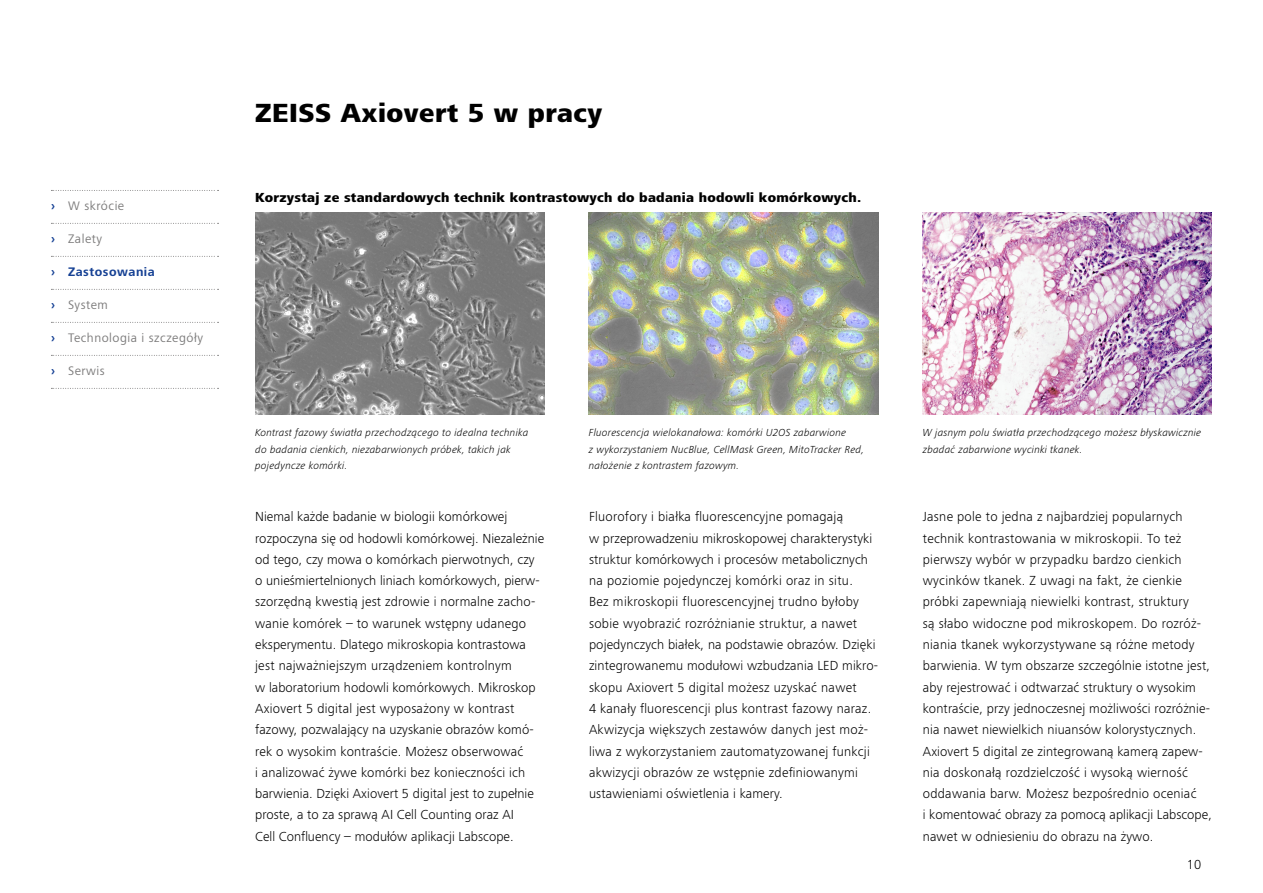
<style>
.page{position:relative;width:1263px;height:893px;background:#fff}
.page>*{position:absolute;margin:0;border:0;box-sizing:border-box;transform-origin:0 0}
.Headline_bold{font:800 27px "ZEISS Frutiger Next W1 G";letter-spacing:.02em;color:#000}
.Copy_Light{font:300 13.5px/21.3px "ZEISS Frutiger Next W1 G";letter-spacing:.01em;color:#000}
.Copy_Headline_bold{font:800 13.5px "ZEISS Frutiger Next W1 G";letter-spacing:.02em;color:#000}
.t1{font:12.75px "ZEISS Frutiger Next W1 G";letter-spacing:.04em;color:#7c7b7b}
.t2{font:700 12.75px "ZEISS Frutiger Next W1 G";letter-spacing:.04em;color:#164194}
.Caption_Light_Italic{font:italic 300 10.5px/16.5px "ZEISS Frutiger Next W1 G";letter-spacing:.02em;color:#000}
.s1{font-weight:700;color:#164194}
</style>
<div class="page">
<img style="left:255px;top:213px;width:289px;height:202px">
<img style="left:589px;top:213px;width:289px;height:202px">
<img style="left:923px;top:213px;width:289px;height:202px">
<svg style="left:51px;top:190px;width:168px;height:1px"></svg>
<svg style="left:51px;top:223px;width:168px;height:1px"></svg>
<svg style="left:51px;top:256px;width:168px;height:1px"></svg>
<svg style="left:51px;top:289px;width:168px;height:1px"></svg>
<svg style="left:51px;top:322px;width:168px;height:1px"></svg>
<svg style="left:51px;top:355px;width:168px;height:1px"></svg>
<svg style="left:51px;top:388px;width:168px;height:1px"></svg>
<p class="t1" style="left:51px;top:197px;width:75px"><span class="s1">›</span> W skrócie</p>
<p class="t1" style="left:51px;top:230px;width:53px"><span class="s1">›</span> Zalety</p>
<p class="t2" style="left:51px;top:263px;width:105px">› Zastosowania</p>
<p class="t1" style="left:51px;top:296px;width:58px"><span class="s1">›</span> System</p>
<p class="t1" style="left:51px;top:329px;width:153px"><span class="s1">›</span> Technologia i szczegóły</p>
<p class="t1" style="left:51px;top:362px;width:55px"><span class="s1">›</span> Serwis</p>
<p class="Headline_bold" style="left:255px;top:93px;width:349px">ZEISS Axiovert 5 w pracy</p>
<p class="Copy_Headline_bold" style="left:255px;top:187px;width:608px">Korzystaj ze standardowych technik kontrastowych do badania hodowli komórkowych.</p>
<p class="Caption_Light_Italic" style="left:255px;top:424px;width:275px">Kontrast fazowy światła przechodzącego to idealna technika do badania cienkich, niezabarwionych próbek, takich jak pojedyncze komórki.</p>
<p class="Caption_Light_Italic" style="left:589px;top:424px;width:277px">Fluorescencja wielokanałowa: komórki U2OS zabarwione<br>z wykorzystaniem NucBlue, CellMask Green, MitoTracker Red, nałożenie z kontrastem fazowym.</p>
<p class="Copy_Light" style="left:255px;top:505px;width:291px">Niemal każde badanie w biologii komórkowej rozpoczyna się od hodowli komórkowej. Niezależnie od tego, czy mowa o komórkach pierwotnych, czy o unieśmiertelnionych liniach komórkowych, pierw&shy;szorzędną kwestią jest zdrowie i normalne zacho&shy;wanie komórek – to warunek wstępny udanego eksperymentu. Dlatego mikroskopia kontrastowa jest najważniejszym urządzeniem kontrolnym<br>w laboratorium hodowli komórkowych. Mikroskop Axiovert 5 digital jest wyposażony w kontrast fazowy, pozwalający na uzyskanie obrazów komó&shy;rek o wysokim kontraście. Możesz obserwować<br>i analizować żywe komórki bez konieczności ich barwienia. Dzięki Axiovert 5 digital jest to zupełnie proste, a to za sprawą AI Cell Counting oraz AI<br>Cell Confluency – modułów aplikacji Labscope.</p>
<p class="Copy_Light" style="left:589px;top:505px;width:291px">Fluorofory i białka fluorescencyjne pomagają<br>w przeprowadzeniu mikroskopowej charakterystyki struktur komórkowych i procesów metabolicznych na poziomie pojedynczej komórki oraz in situ.<br>Bez mikroskopii fluorescencyjnej trudno byłoby sobie wyobrazić rozróżnianie struktur, a nawet pojedynczych białek, na podstawie obrazów. Dzięki zintegrowanemu modułowi wzbudzania LED mikro&shy;skopu Axiovert 5 digital możesz uzyskać nawet<br>4 kanały fluorescencji plus kontrast fazowy naraz.<br>Akwizycja większych zestawów danych jest moż&shy;liwa z wykorzystaniem zautomatyzowanej funkcji akwizycji obrazów ze wstępnie zdefiniowanymi ustawieniami oświetlenia i kamery.</p>
<p class="Caption_Light_Italic" style="left:923px;top:424px;width:280px">W jasnym polu światła przechodzącego możesz błyskawicznie zbadać zabarwione wycinki tkanek.</p>
<p class="Copy_Light" style="left:923px;top:505px;width:291px">Jasne pole to jedna z najbardziej popularnych technik kontrastowania w mikroskopii. To też pierwszy wybór w przypadku bardzo cienkich wycinków tkanek. Z uwagi na fakt, że cienkie próbki zapewniają niewielki kontrast, struktury<br>są słabo widoczne pod mikroskopem. Do rozróż&shy;niania tkanek wykorzystywane są różne metody barwienia. W tym obszarze szczególnie istotne jest, aby rejestrować i odtwarzać struktury o wysokim kontraście, przy jednoczesnej możliwości rozróżnie&shy;nia nawet niewielkich niuansów kolorystycznych.<br>Axiovert 5 digital ze zintegrowaną kamerą zapew&shy;nia doskonałą rozdzielczość i wysoką wierność oddawania barw. Możesz bezpośrednio oceniać<br>i komentować obrazy za pomocą aplikacji Labscope, nawet w odniesieniu do obrazu na żywo.</p>
<p class="Copy_Light" style="left:1187px;top:853px;width:16px">10</p>
</div>
